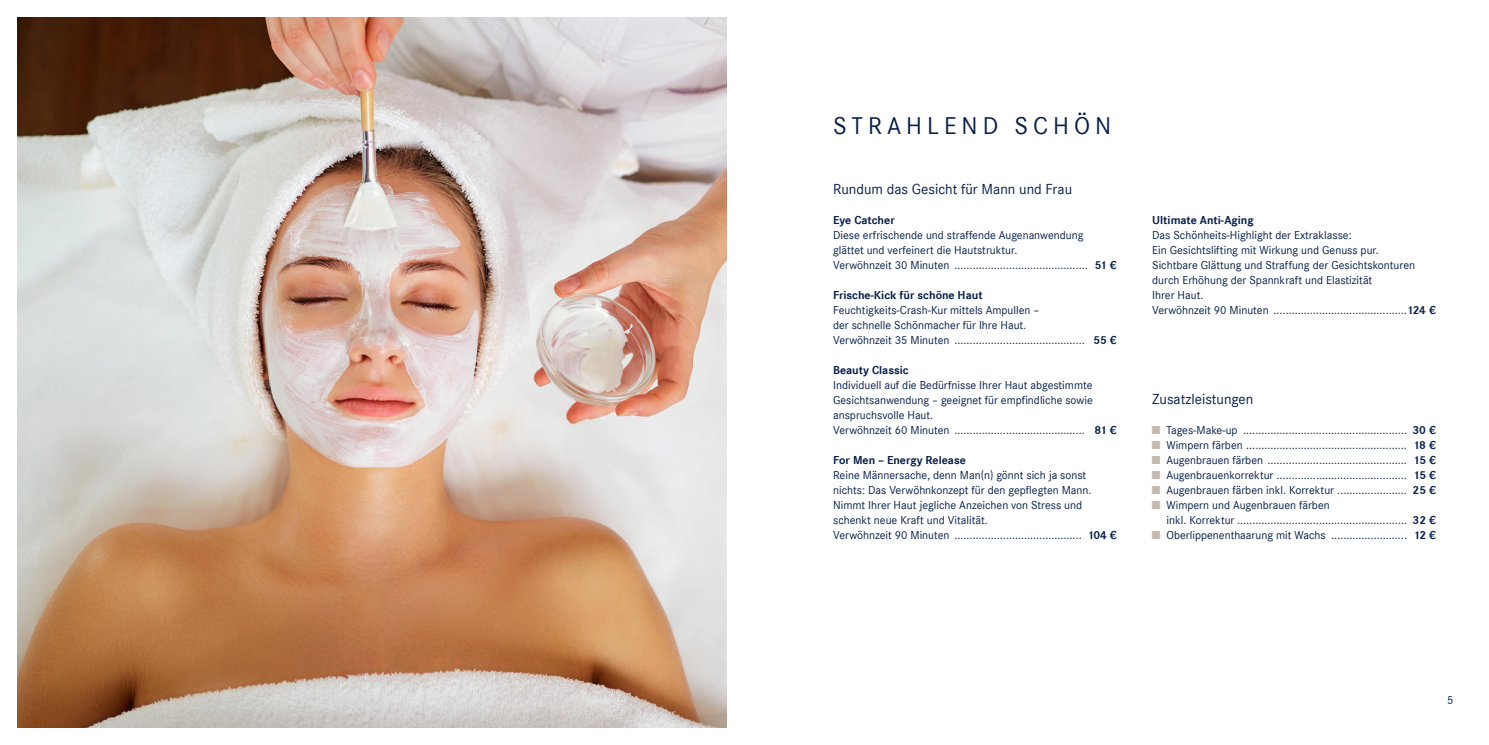
<style>
.page{position:relative;width:1489px;height:745px;background:#fff}
.page>*{position:absolute;margin:0;border:0;box-sizing:border-box;transform-origin:0 0}
.t1{font:25px "Corporate S";letter-spacing:.2em;color:#071f49}
.t2{font:15px "Corporate S";color:#071f49}
.t3{font:11.88px/15px "Corporate S";color:#071f49}
.t4{font:700 11.88px "Corporate S";color:#071f49}
.s1{font-weight:700}
.s2{color:#c5baad}
</style>
<div class="page">
<img style="left:18px;top:18px;width:708px;height:708px">
<h1 class="t1" style="left:833px;top:111px;width:280px">STRAHLEND SCHÖN</h1>
<p class="t2" style="left:833px;top:180px;width:240px">Rundum das Gesicht für Mann und Frau</p>
<p class="t4" style="left:833px;top:213px;width:63px">Eye Catcher</p>
<p class="t3" style="left:833px;top:227px;width:285px">Diese erfrischende und straffende Augenanwendung glättet und verfeinert die Hautstruktur.<br>Verwöhnzeit 30 Minuten ............................................ <span class="s1">51 €</span></p>
<p class="t4" style="left:833px;top:288px;width:151px">Frische-Kick für schöne Haut</p>
<p class="t3" style="left:833px;top:302px;width:285px">Feuchtigkeits-Crash-Kur mittels Ampullen –<br>der schnelle Schönmacher für Ihre Haut.<br>Verwöhnzeit 35 Minuten ........................................... <span class="s1">55 €</span></p>
<p class="t4" style="left:833px;top:363px;width:77px">Beauty Classic</p>
<p class="t3" style="left:833px;top:377px;width:285px">Individuell auf die Bedürfnisse Ihrer Haut abgestimmte Gesichtsanwendung – geeignet für empfindliche sowie anspruchsvolle Haut.<br>Verwöhnzeit 60 Minuten ........................................... <span class="s1">81 €</span></p>
<p class="t4" style="left:833px;top:453px;width:134px">For Men – Energy Release</p>
<p class="t3" style="left:833px;top:467px;width:285px">Reine Männersache, denn Man(n) gönnt sich ja sonst nichts: Das Verwöhnkonzept für den gepflegten Mann.<br>Nimmt Ihrer Haut jegliche Anzeichen von Stress und schenkt neue Kraft und Vitalität.<br>Verwöhnzeit 90 Minuten .......................................... <span class="s1">104 €</span></p>
<p class="t4" style="left:1152px;top:213px;width:103px">Ultimate Anti-Aging</p>
<p class="t3" style="left:1152px;top:227px;width:285px">Das Schönheits-Highlight der Extraklasse:<br>Ein Gesichtslifting mit Wirkung und Genuss pur.<br>Sichtbare Glättung und Straffung der Gesichtskonturen durch Erhöhung der Spannkraft und Elastizität<br>Ihrer Haut.<br>Verwöhnzeit 90 Minuten ............................................<span class="s1">124 €</span></p>
<p class="t2" style="left:1152px;top:390px;width:103px">Zusatzleistungen</p>
<p class="t3" style="left:1152px;top:422px;width:285px"><span class="s2">■</span> Tages-Make-up ...................................................... <span class="s1">30 €</span></p>
<p class="t3" style="left:1152px;top:437px;width:285px"><span class="s2">■</span> Wimpern färben ..................................................... <span class="s1">18 €</span></p>
<p class="t3" style="left:1152px;top:452px;width:285px"><span class="s2">■</span> Augenbrauen färben .............................................. <span class="s1">15 €</span></p>
<p class="t3" style="left:1152px;top:467px;width:285px"><span class="s2">■</span> Augenbrauenkorrektur ........................................... <span class="s1">15 €</span></p>
<p class="t3" style="left:1152px;top:482px;width:285px"><span class="s2">■</span> Augenbrauen färben inkl. Korrektur ....................... <span class="s1">25 €</span></p>
<p class="t3" style="left:1166px;top:497px;width:271px;text-indent:-14px"><span class="s2">■</span> Wimpern und Augenbrauen färben<br>inkl. Korrektur ........................................................ <span class="s1">32 €</span></p>
<p class="t3" style="left:1152px;top:527px;width:285px"><span class="s2">■</span> Oberlippenenthaarung mit Wachs ......................... <span class="s1">12 €</span></p>
<p class="t3" style="left:1446px;top:692px;width:8px">5</p>
</div>
